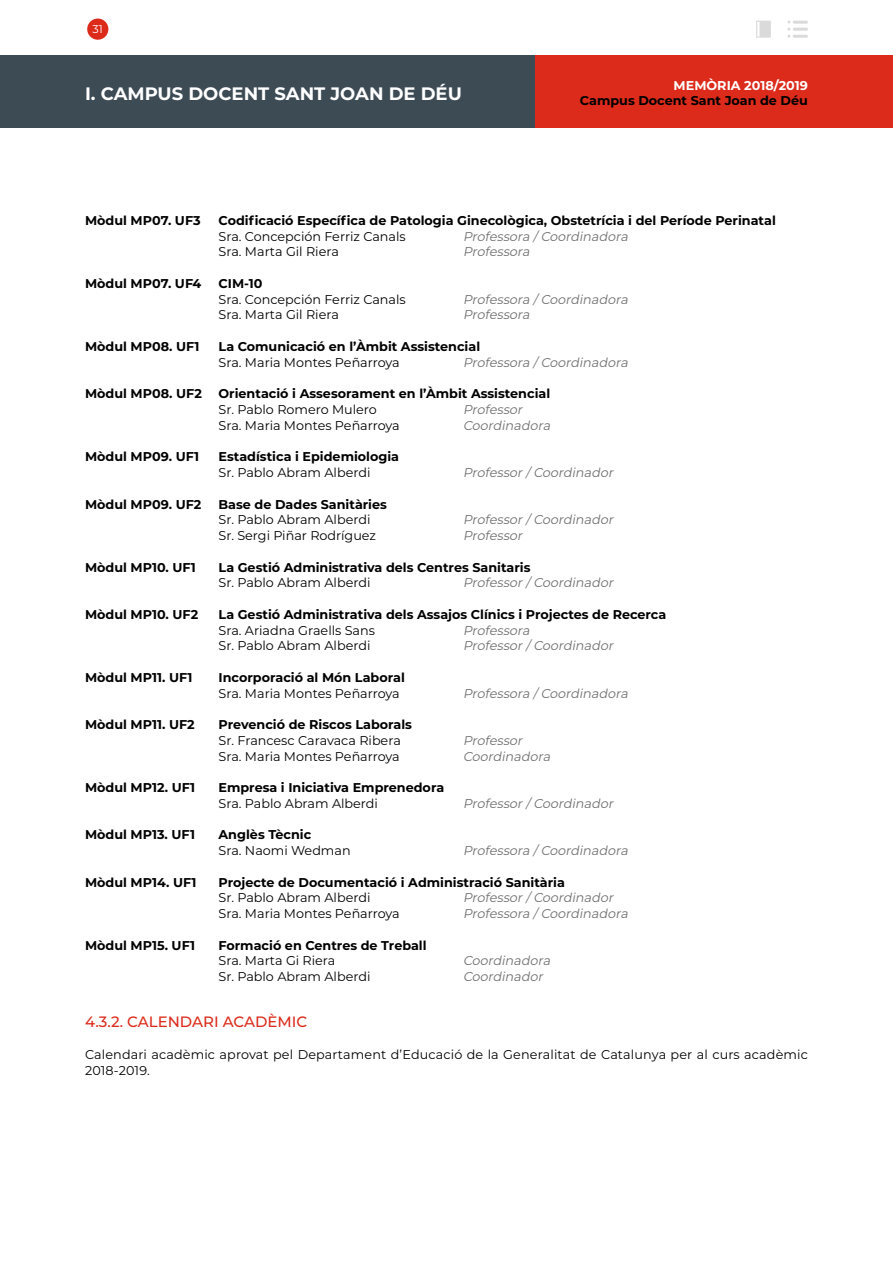
<style>
.page{position:relative;width:893px;height:1263px;background:#fff}
.page>*{position:absolute;margin:0;border:0;box-sizing:border-box;transform-origin:0 0}
.t1{font:700 18px "Montserrat";color:#fff}
.t2{font:500 15px "Montserrat";color:#dc2b1a}
.t3{font:700 12.75px "Montserrat";color:#000}
.t4{font:12.75px/15.8px "Montserrat";color:#000}
.t5{font:italic 12.75px "Montserrat";color:#706f6f}
.t6{font:700 12.75px "Montserrat";color:#fff}
.t7{font:11.25px "Montserrat";color:#fff}
</style>
<div class="page">
<div style="left:0;top:55px;width:536px;height:73px;background:#3d4b55"></div>
<div style="left:536px;top:55px;width:357px;height:73px;background:#dc2b1a"></div>
<div style="left:87px;top:19px;width:21px;height:21px;background:#dc2b1a;border-radius:50%"></div>
<hr style="left:793px;top:21px;width:15px;height:3px;background:#dadada">
<svg style="left:787px;top:21px;width:3px;height:17px"></svg>
<hr style="left:793px;top:28px;width:15px;height:3px;background:#dadada">
<hr style="left:793px;top:35px;width:15px;height:3px;background:#dadada">
<svg style="left:756px;top:21px;width:15px;height:17px"></svg>
<p class="t7" style="left:93px;top:21px;width:12px">31</p>
<h1 class="t1" style="left:85px;top:81px;width:378px">I. CAMPUS DOCENT SANT JOAN DE DÉU</h1>
<p class="t6" style="left:674px;top:76px;width:136px">MEMÒRIA 2018/2019</p>
<p class="t3" style="left:580px;top:91px;width:230px">Campus Docent Sant Joan de Déu</p>
<p class="t3" style="left:85px;top:211px;width:117px">Mòdul MP07. UF3</p>
<p class="t3" style="left:219px;top:211px;width:559px">Codificació Específica de Patologia Ginecològica, Obstetrícia i del Període Perinatal</p>
<p class="t4" style="left:219px;top:228px;width:189px">Sra. Concepción Ferriz Canals</p>
<p class="t5" style="left:463px;top:227px;width:169px">Professora / Coordinadora</p>
<p class="t4" style="left:219px;top:244px;width:122px">Sra. Marta Gil Riera</p>
<p class="t5" style="left:463px;top:243px;width:71px">Professora</p>
<p class="t3" style="left:85px;top:274px;width:118px">Mòdul MP07. UF4</p>
<p class="t3" style="left:219px;top:274px;width:46px">CIM-10</p>
<p class="t4" style="left:219px;top:291px;width:189px">Sra. Concepción Ferriz Canals</p>
<p class="t5" style="left:463px;top:290px;width:169px">Professora / Coordinadora</p>
<p class="t4" style="left:219px;top:307px;width:122px">Sra. Marta Gil Riera</p>
<p class="t5" style="left:463px;top:306px;width:71px">Professora</p>
<p class="t3" style="left:85px;top:337px;width:116px">Mòdul MP08. UF1</p>
<p class="t3" style="left:219px;top:337px;width:263px">La Comunicació en l’Àmbit Assistencial</p>
<p class="t4" style="left:219px;top:354px;width:183px">Sra. Maria Montes Peñarroya</p>
<p class="t5" style="left:463px;top:353px;width:169px">Professora / Coordinadora</p>
<p class="t3" style="left:85px;top:384px;width:118px">Mòdul MP08. UF2</p>
<p class="t3" style="left:219px;top:384px;width:333px">Orientació i Assesorament en l’Àmbit Assistencial</p>
<p class="t4" style="left:219px;top:401px;width:160px">Sr. Pablo Romero Mulero</p>
<p class="t5" style="left:463px;top:401px;width:64px">Professor</p>
<p class="t4" style="left:219px;top:417px;width:183px">Sra. Maria Montes Peñarroya</p>
<p class="t5" style="left:463px;top:416px;width:92px">Coordinadora</p>
<p class="t3" style="left:85px;top:447px;width:116px">Mòdul MP09. UF1</p>
<p class="t3" style="left:219px;top:447px;width:182px">Estadística i Epidemiologia</p>
<p class="t4" style="left:219px;top:464px;width:153px">Sr. Pablo Abram Alberdi</p>
<p class="t5" style="left:463px;top:464px;width:154px">Professor/ Coordinador</p>
<p class="t3" style="left:85px;top:495px;width:118px">Mòdul MP09. UF2</p>
<p class="t3" style="left:219px;top:495px;width:170px">Base de Dades Sanitàries</p>
<p class="t4" style="left:219px;top:511px;width:153px">Sr. Pablo Abram Alberdi</p>
<p class="t5" style="left:463px;top:511px;width:154px">Professor/ Coordinador</p>
<p class="t4" style="left:219px;top:527px;width:159px">Sr. Sergi Piñar Rodríguez</p>
<p class="t5" style="left:463px;top:527px;width:64px">Professor</p>
<p class="t3" style="left:85px;top:558px;width:112px">Mòdul MP10. UF1</p>
<p class="t3" style="left:219px;top:558px;width:313px">La Gestió Administrativa dels Centres Sanitaris</p>
<p class="t4" style="left:219px;top:574px;width:153px">Sr. Pablo Abram Alberdi</p>
<p class="t5" style="left:463px;top:574px;width:154px">Professor/ Coordinador</p>
<p class="t3" style="left:85px;top:605px;width:115px">Mòdul MP10. UF2</p>
<p class="t3" style="left:219px;top:605px;width:449px">La Gestió Administrativa dels Assajos Clínics i Projectes de Recerca</p>
<p class="t4" style="left:219px;top:622px;width:158px">Sra. Ariadna Graells Sans</p>
<p class="t5" style="left:463px;top:621px;width:71px">Professora</p>
<p class="t4" style="left:219px;top:637px;width:153px">Sr. Pablo Abram Alberdi</p>
<p class="t5" style="left:463px;top:637px;width:154px">Professor/ Coordinador</p>
<p class="t3" style="left:85px;top:668px;width:109px">Mòdul MP11. UF1</p>
<p class="t3" style="left:219px;top:668px;width:188px">Incorporació al Món Laboral</p>
<p class="t4" style="left:219px;top:685px;width:183px">Sra. Maria Montes Peñarroya</p>
<p class="t5" style="left:463px;top:684px;width:169px">Professora / Coordinadora</p>
<p class="t3" style="left:85px;top:715px;width:111px">Mòdul MP11. UF2</p>
<p class="t3" style="left:219px;top:715px;width:195px">Prevenció de Riscos Laborals</p>
<p class="t4" style="left:219px;top:732px;width:184px">Sr. Francesc Caravaca Ribera</p>
<p class="t5" style="left:463px;top:731px;width:64px">Professor</p>
<p class="t4" style="left:219px;top:748px;width:183px">Sra. Maria Montes Peñarroya</p>
<p class="t5" style="left:463px;top:747px;width:92px">Coordinadora</p>
<p class="t3" style="left:85px;top:778px;width:112px">Mòdul MP12. UF1</p>
<p class="t3" style="left:219px;top:778px;width:227px">Empresa i Iniciativa Emprenedora</p>
<p class="t4" style="left:219px;top:795px;width:161px">Sra. Pablo Abram Alberdi</p>
<p class="t5" style="left:463px;top:794px;width:154px">Professor/ Coordinador</p>
<p class="t3" style="left:85px;top:825px;width:111px">Mòdul MP13. UF1</p>
<p class="t3" style="left:219px;top:825px;width:94px">Anglès Tècnic</p>
<p class="t4" style="left:219px;top:842px;width:134px">Sra. Naomi Wedman</p>
<p class="t5" style="left:463px;top:842px;width:169px">Professora / Coordinadora</p>
<p class="t3" style="left:85px;top:873px;width:113px">Mòdul MP14. UF1</p>
<p class="t3" style="left:219px;top:873px;width:348px">Projecte de Documentació i Administració Sanitària</p>
<p class="t4" style="left:219px;top:889px;width:153px">Sr. Pablo Abram Alberdi</p>
<p class="t5" style="left:463px;top:889px;width:154px">Professor/ Coordinador</p>
<p class="t4" style="left:219px;top:905px;width:183px">Sra. Maria Montes Peñarroya</p>
<p class="t5" style="left:463px;top:905px;width:169px">Professora / Coordinadora</p>
<p class="t3" style="left:85px;top:936px;width:111px">Mòdul MP15. UF1</p>
<p class="t3" style="left:219px;top:936px;width:210px">Formació en Centres de Treball</p>
<p class="t4" style="left:219px;top:952px;width:118px">Sra. Marta Gi Riera</p>
<p class="t5" style="left:463px;top:952px;width:92px">Coordinadora</p>
<p class="t4" style="left:219px;top:968px;width:153px">Sr. Pablo Abram Alberdi</p>
<p class="t5" style="left:463px;top:968px;width:84px">Coordinador</p>
<p class="t2" style="left:85px;top:1011px;width:224px">4.3.2. CALENDARI ACADÈMIC</p>
<p class="t4" style="left:85px;top:1046px;width:724px">Calendari acadèmic aprovat pel Departament d’Educació de la Generalitat de Catalunya per al curs acadèmic<br>2018-2019.</p>
</div>
